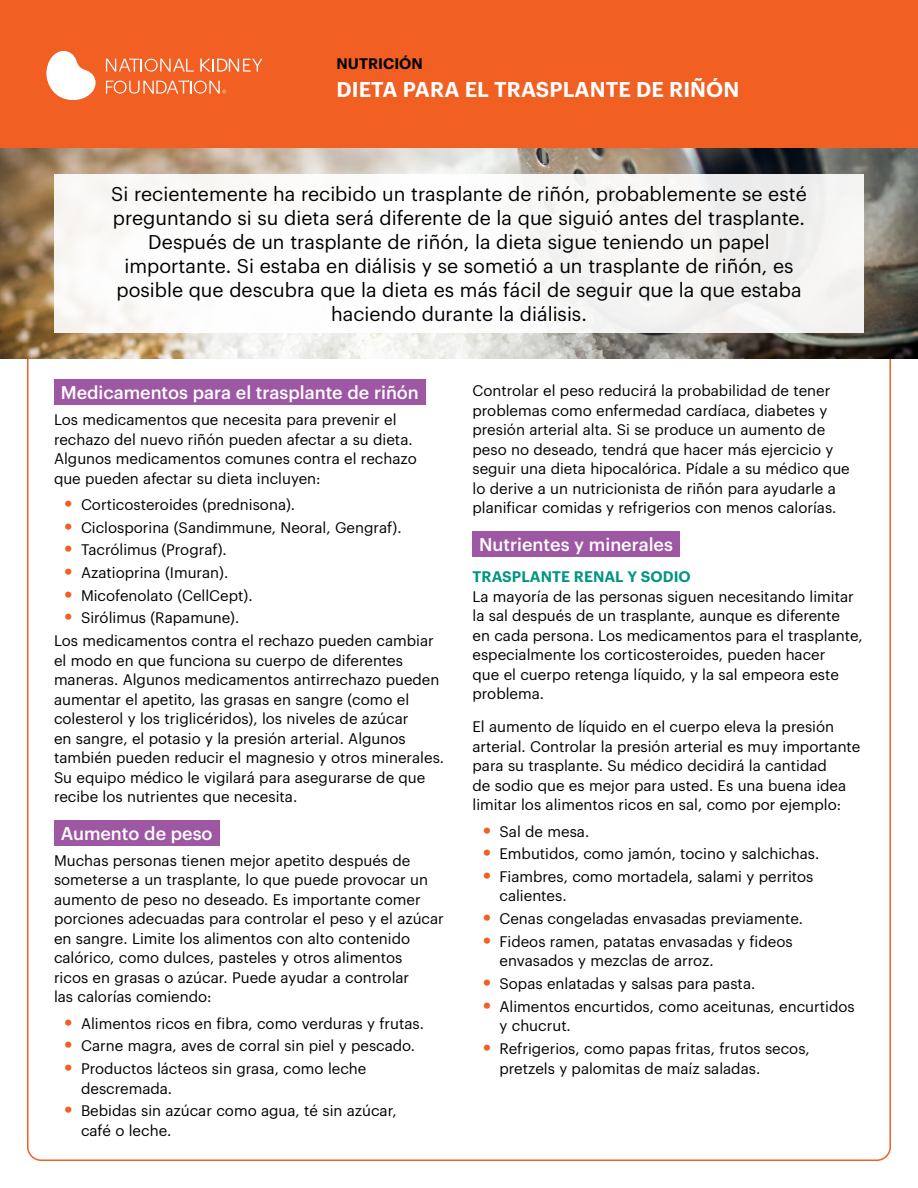
<style>
.page{position:relative;width:918px;height:1188px;background:#fff}
.page>*{position:absolute;margin:0;border:0;box-sizing:border-box;transform-origin:0 0}
.Title{font:600 21px "Graphik";letter-spacing:.005em;color:#fff}
.BodyIntro{font:19.5px/24px "Graphik";color:#000;text-align:center}
.Head1{font:500 18px "Graphik";color:#fff}
.Body1{font:15px/19.5px "Graphik";color:#000}
.Head2{font:15px/19.5px "Graphik";color:#000}
.Head3{font:600 15px "Graphik";letter-spacing:.005em;color:#009483}
.Eyebrow1{font:600 15px "Graphik";letter-spacing:.005em;color:#000}
.s1{font-weight:700;font-size:21px;color:#f15f22}
</style>
<div class="page">
<div style="left:0;top:0;width:918px;height:148px;background:#f15f22"></div>
<svg style="left:46px;top:51px;width:50px;height:49px"></svg>
<svg style="left:106px;top:59px;width:88px;height:13px"></svg>
<svg style="left:200px;top:59px;width:62px;height:13px"></svg>
<svg style="left:106px;top:81px;width:120px;height:13px"></svg>
<img style="left:0;top:148px;width:918px;height:211px">
<div style="left:54px;top:379px;width:372px;height:26px;background:#9d57a3"></div>
<div style="left:54px;top:820px;width:165px;height:26px;background:#9d57a3"></div>
<div style="left:472px;top:531px;width:208px;height:26px;background:#9d57a3"></div>
<div style="left:54px;top:174px;width:810px;height:158px;background:linear-gradient(to right,#fffefd,#f2f2f2)"></div>
<p class="Eyebrow1" style="left:336px;top:52px;width:88px">NUTRICIÓN</p>
<p class="Title" style="left:336px;top:73px;width:404px">DIETA PARA EL TRASPLANTE DE RIÑÓN</p>
<p class="BodyIntro" style="left:111px;top:180px;width:697px">Si recientemente ha recibido un trasplante de riñón, probablemente se esté preguntando si su dieta será diferente de la que siguió antes del trasplante.<br>Después de un trasplante de riñón, la dieta sigue teniendo un papel importante. Si estaba en diálisis y se sometió a un trasplante de riñón, es posible que descubra que la dieta es más fácil de seguir que la que estaba haciendo durante la diálisis.</p>
<p class="Head1" style="left:61px;top:379px;width:360px">Medicamentos para el trasplante de riñón</p>
<p class="Body1" style="left:54px;top:409px;width:364px">Los medicamentos que necesita para prevenir el rechazo del nuevo riñón pueden afectar a su dieta.<br>Algunos medicamentos comunes contra el rechazo que pueden afectar su dieta incluyen:</p>
<p class="Body1" style="left:64px;top:493px;width:232px"><span class="s1">•</span> Corticosteroides (prednisona).</p>
<p class="Body1" style="left:64px;top:516px;width:339px"><span class="s1">•</span> Ciclosporina (Sandimmune, Neoral, Gengraf).</p>
<p class="Body1" style="left:64px;top:539px;width:164px"><span class="s1">•</span> Tacrólimus (Prograf).</p>
<p class="Body1" style="left:64px;top:562px;width:165px"><span class="s1">•</span> Azatioprina (Imuran).</p>
<p class="Body1" style="left:64px;top:584px;width:190px"><span class="s1">•</span> Micofenolato (CellCept).</p>
<p class="Body1" style="left:64px;top:607px;width:176px"><span class="s1">•</span> Sirólimus (Rapamune).</p>
<p class="Body1" style="left:54px;top:630px;width:392px">Los medicamentos contra el rechazo pueden cambiar el modo en que funciona su cuerpo de diferentes maneras. Algunos medicamentos antirrechazo pueden aumentar el apetito, las grasas en sangre (como el colesterol y los triglicéridos), los niveles de azúcar<br>en sangre, el potasio y la presión arterial. Algunos también pueden reducir el magnesio y otros minerales.<br>Su equipo médico le vigilará para asegurarse de que recibe los nutrientes que necesita.</p>
<p class="Head1" style="left:61px;top:820px;width:153px">Aumento de peso</p>
<p class="Body1" style="left:54px;top:850px;width:391px">Muchas personas tienen mejor apetito después de someterse a un trasplante, lo que puede provocar un aumento de peso no deseado. Es importante comer porciones adecuadas para controlar el peso y el azúcar en sangre. Limite los alimentos con alto contenido calórico, como dulces, pasteles y otros alimentos<br>ricos en grasas o azúcar. Puede ayudar a controlar<br>las calorías comiendo:</p>
<p class="Body1" style="left:64px;top:1012px;width:361px"><span class="s1">•</span> Alimentos ricos en fibra, como verduras y frutas.</p>
<p class="Body1" style="left:64px;top:1035px;width:352px"><span class="s1">•</span> Carne magra, aves de corral sin piel y pescado.</p>
<p class="Body1" style="left:81px;top:1058px;width:287px;text-indent:-16px"><span class="s1">•</span> Productos lácteos sin grasa, como leche descremada.</p>
<p class="Body1" style="left:81px;top:1100px;width:317px;text-indent:-16px"><span class="s1">•</span> Bebidas sin azúcar como agua, té sin azúcar, café o leche.</p>
<p class="Head2" style="left:472px;top:380px;width:379px">Controlar el peso reducirá la probabilidad de tener problemas como enfermedad cardíaca, diabetes y presión arterial alta. Si se produce un aumento de peso no deseado, tendrá que hacer más ejercicio y seguir una dieta hipocalórica. Pídale a su médico que lo derive a un nutricionista de riñón para ayudarle a planificar comidas y refrigerios con menos calorías.</p>
<p class="Head1" style="left:479px;top:531px;width:195px">Nutrientes y minerales</p>
<p class="Head3" style="left:473px;top:565px;width:220px">TRASPLANTE RENAL Y SODIO</p>
<p class="Body1" style="left:472px;top:585px;width:392px">La mayoría de las personas siguen necesitando limitar la sal después de un trasplante, aunque es diferente<br>en cada persona. Los medicamentos para el trasplante, especialmente los corticosteroides, pueden hacer<br>que el cuerpo retenga líquido, y la sal empeora este problema.</p>
<p class="Body1" style="left:472px;top:716px;width:389px">El aumento de líquido en el cuerpo eleva la presión arterial. Controlar la presión arterial es muy importante para su trasplante. Su médico decidirá la cantidad<br>de sodio que es mejor para usted. Es una buena idea limitar los alimentos ricos en sal, como por ejemplo:</p>
<p class="Body1" style="left:483px;top:820px;width:108px"><span class="s1">•</span> Sal de mesa.</p>
<p class="Body1" style="left:483px;top:843px;width:338px"><span class="s1">•</span> Embutidos, como jamón, tocino y salchichas.</p>
<p class="Body1" style="left:500px;top:866px;width:315px;text-indent:-16px"><span class="s1">•</span> Fiambres, como mortadela, salami y perritos calientes.</p>
<p class="Body1" style="left:483px;top:908px;width:322px"><span class="s1">•</span> Cenas congeladas envasadas previamente.</p>
<p class="Body1" style="left:500px;top:931px;width:295px;text-indent:-16px"><span class="s1">•</span> Fideos ramen, patatas envasadas y fideos envasados y mezclas de arroz.</p>
<p class="Body1" style="left:483px;top:973px;width:274px"><span class="s1">•</span> Sopas enlatadas y salsas para pasta.</p>
<p class="Body1" style="left:500px;top:996px;width:357px;text-indent:-16px"><span class="s1">•</span> Alimentos encurtidos, como aceitunas, encurtidos y chucrut.</p>
<p class="Body1" style="left:500px;top:1038px;width:312px;text-indent:-16px"><span class="s1">•</span> Refrigerios, como papas fritas, frutos secos, pretzels y palomitas de maíz saladas.</p>
</div>
